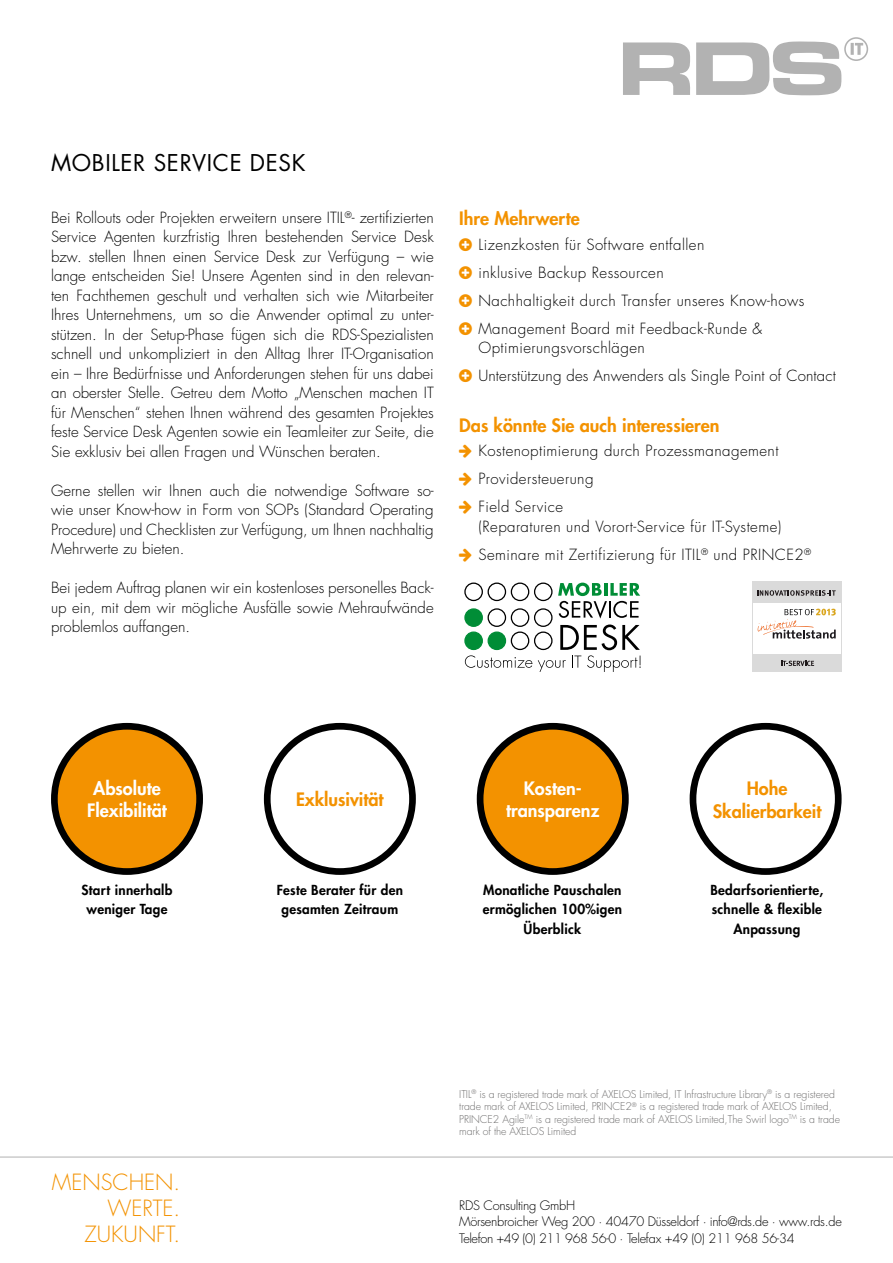
<style>
.page{position:relative;width:893px;height:1263px;background:#fff}
.page>*{position:absolute;margin:0;border:0;box-sizing:border-box;transform-origin:0 0}
.t1{font:22.5px "Futura Std";letter-spacing:.03em;color:#000}
.t2{font:300 21.75px/26.1px "Futura Std";color:#f39200;text-align:right}
.t3{font:800 18px/22.5px "Futura Std";color:#f39200;text-align:center}
.t4{font:800 18px/22.5px "Futura Std";color:#fff;text-align:center}
.t5{font:300 15px/19.5px "Futura Std";letter-spacing:.03em;color:#000;text-align:justify}
.t6{font:300 15px/28px "Futura Std";letter-spacing:.01em;color:#000}
.t7{font:800 13.5px/19.5px "Futura Std";letter-spacing:.02em;color:#000;text-align:center}
.t8{font:300 12.75px/16.5px "Futura Std";letter-spacing:-.02em;color:#000}
.t9{font:300 10.5px/12.6px "Futura Std";letter-spacing:-.01em;color:#706f6f}
</style>
<div class="page">
<svg style="left:623px;top:41px;width:218px;height:54px"></svg>
<div style="left:844px;top:37px;width:24px;height:24px;border:2px solid #b2b2b2;border-radius:50%"></div>
<svg style="left:851px;top:43px;width:12px;height:12px"></svg>
<hr style="left:0;top:1157px;width:893px;height:1px;background:#b2b2b2">
<div style="left:54px;top:726px;width:146px;height:145px;background:#f39200;border-radius:50%"></div>
<div style="left:51px;top:723px;width:152px;height:152px;border:7px solid #000;border-radius:50%"></div>
<div style="left:480px;top:726px;width:145px;height:145px;background:#f39200;border-radius:50%"></div>
<div style="left:477px;top:723px;width:152px;height:152px;border:7px solid #000;border-radius:50%"></div>
<div style="left:264px;top:723px;width:152px;height:152px;border:7px solid #000;border-radius:50%"></div>
<div style="left:690px;top:723px;width:152px;height:152px;border:7px solid #000;border-radius:50%"></div>
<svg style="left:465px;top:655px;width:67px;height:13px"></svg>
<svg style="left:538px;top:583px;width:103px;height:89px"></svg>
<div style="left:535px;top:583px;width:17px;height:17px;background:#fff;border-radius:50%"></div>
<div style="left:534px;top:582px;width:19px;height:19px;border:1px solid #000;border-radius:50%"></div>
<div style="left:535px;top:609px;width:17px;height:17px;background:#fff;border-radius:50%"></div>
<div style="left:534px;top:608px;width:19px;height:19px;border:1px solid #000;border-radius:50%"></div>
<div style="left:535px;top:632px;width:17px;height:17px;background:#fff;border-radius:50%"></div>
<div style="left:534px;top:631px;width:19px;height:19px;border:1px solid #000;border-radius:50%"></div>
<div style="left:488px;top:582px;width:18px;height:19px;border:1px solid #000;border-radius:50%"></div>
<div style="left:488px;top:608px;width:18px;height:19px;border:1px solid #000;border-radius:50%"></div>
<div style="left:488px;top:632px;width:17px;height:17px;background:#008d36;border-radius:50%"></div>
<div style="left:488px;top:631px;width:18px;height:19px;border:1px solid #008d36;border-radius:50%"></div>
<div style="left:511px;top:582px;width:18px;height:19px;border:1px solid #000;border-radius:50%"></div>
<div style="left:511px;top:608px;width:18px;height:19px;border:1px solid #000;border-radius:50%"></div>
<div style="left:511px;top:631px;width:18px;height:19px;border:1px solid #000;border-radius:50%"></div>
<div style="left:464px;top:582px;width:19px;height:19px;border:1px solid #000;border-radius:50%"></div>
<div style="left:465px;top:609px;width:17px;height:17px;background:#008d36;border-radius:50%"></div>
<div style="left:464px;top:608px;width:19px;height:19px;border:1px solid #008d36;border-radius:50%"></div>
<div style="left:465px;top:632px;width:17px;height:17px;background:#008d36;border-radius:50%"></div>
<div style="left:464px;top:631px;width:19px;height:19px;border:1px solid #008d36;border-radius:50%"></div>
<div style="left:753px;top:581px;width:89px;height:91px;background:#dadada"></div>
<div style="left:753px;top:604px;width:88px;height:50px;background:#fff"></div>
<svg style="left:757px;top:590px;width:79px;height:6px"></svg>
<svg style="left:781px;top:661px;width:33px;height:5px"></svg>
<svg style="left:758px;top:609px;width:78px;height:30px"></svg>
<h1 class="t1" style="left:51px;top:150px;width:256px">MOBILER SERVICE DESK</h1>
<p class="t5" style="left:51px;top:209px;width:384px">Bei Rollouts oder Projekten erweitern unsere ITIL<sup>®</sup>- zertifizierten Service Agenten kurzfristig Ihren bestehenden Service Desk bzw. stellen Ihnen einen Service Desk zur Verfügung – wie lange entscheiden Sie! Unsere Agenten sind in den relevan&shy;ten Fachthemen geschult und verhalten sich wie Mitarbeiter Ihres Unternehmens, um so die Anwender optimal zu unter&shy;stützen. In der Setup-Phase fügen sich die RDS-Spezialisten schnell und unkompliziert in den Alltag Ihrer IT-Organisation ein – Ihre Bedürfnisse und Anforderungen stehen für uns dabei an oberster Stelle. Getreu dem Motto „Menschen machen IT für Menschen“ stehen Ihnen während des gesamten Projektes feste Service Desk Agenten sowie ein Teamleiter zur Seite, die Sie exklusiv bei allen Fragen und Wünschen beraten.</p>
<p class="t5" style="left:51px;top:482px;width:384px">Gerne stellen wir Ihnen auch die notwendige Software so&shy;wie unser Know-how in Form von SOPs (Standard Operating Procedure) und Checklisten zur Verfügung, um Ihnen nachhaltig Mehrwerte zu bieten.</p>
<p class="t5" style="left:51px;top:579px;width:384px">Bei jedem Auftrag planen wir ein kostenloses personelles Back&shy;up ein, mit dem wir mögliche Ausfälle sowie Mehraufwände problemlos auffangen.</p>
<p class="t3" style="left:459px;top:208px;width:122px">Ihre Mehrwerte</p>
<p class="t5" style="left:478px;top:231px;width:327px;line-height:28px;text-align:left">Lizenzkosten für Software entfallen<br>inklusive Backup Ressourcen<br>Nachhaltigkeit durch Transfer unseres Know-hows Management Board mit Feedback-Runde &amp;</p>
<p class="t6" style="left:478px;top:335px;width:359px">Optimierungsvorschlägen<br>Unterstützung des Anwenders als Single Point of Contact</p>
<p class="t3" style="left:459px;top:414px;width:262px">Das könnte Sie auch interessieren</p>
<p class="t5" style="left:478px;top:438px;width:302px;line-height:28px;text-align:left">Kostenoptimierung durch Prozessmanagement<br>Providersteuerung<br>Field Service</p>
<p class="t5" style="left:478px;top:513px;width:334px;line-height:28px">(Reparaturen und Vorort-Service für IT-Systeme)<br>Seminare mit Zertifizierung für ITIL<sup>®</sup> und PRINCE2<sup>®</sup></p>
<p class="t4" style="left:87px;top:777px;width:81px">Absolute<br>Flexibilität</p>
<p class="t4" style="left:506px;top:777px;width:95px">Kosten&shy;transparenz</p>
<p class="t3" style="left:296px;top:788px;width:89px">Exklusivität</p>
<p class="t3" style="left:713px;top:777px;width:110px">Hohe<br>Skalierbarkeit</p>
<p class="t7" style="left:82px;top:880px;width:92px">Start innerhalb weniger Tage</p>
<p class="t7" style="left:277px;top:880px;width:128px">Feste Berater für den gesamten Zeitraum</p>
<p class="t7" style="left:483px;top:880px;width:141px">Monatliche Pauschalen ermöglichen 100%igen<br>Überblick</p>
<p class="t7" style="left:710px;top:880px;width:114px">Bedarfsorientierte, schnelle &amp; flexible<br>Anpassung</p>
<h2 class="t2" style="left:52px;top:1170px;width:130px">MENSCHEN.<br>WERTE.<br>ZUKUNFT.</h2>
<p class="t9" style="left:459px;top:1088px;width:382px">ITIL<sup>®</sup> is a registered trade mark of AXELOS Limited, IT Infrastructure Library<sup>®</sup> is a registered trade mark of AXELOS Limited, PRINCE2<sup>®</sup> is a registered trade mark of AXELOS Limited, PRINCE2 Agile<sup>TM</sup> is a registered trade mark of AXELOS Limited,The Swirl logo<sup>TM</sup> is a trade mark of the AXELOS Limited</p>
<p class="t8" style="left:459px;top:1198px;width:384px">RDS Consulting GmbH<br>Mörsenbroicher Weg 200 · 40470 Düsseldorf · info@rds.de · www.rds.de<br>Telefon +49 (0) 211 968 56-0 · Telefax +49 (0) 211 968 56-34</p>
</div>
